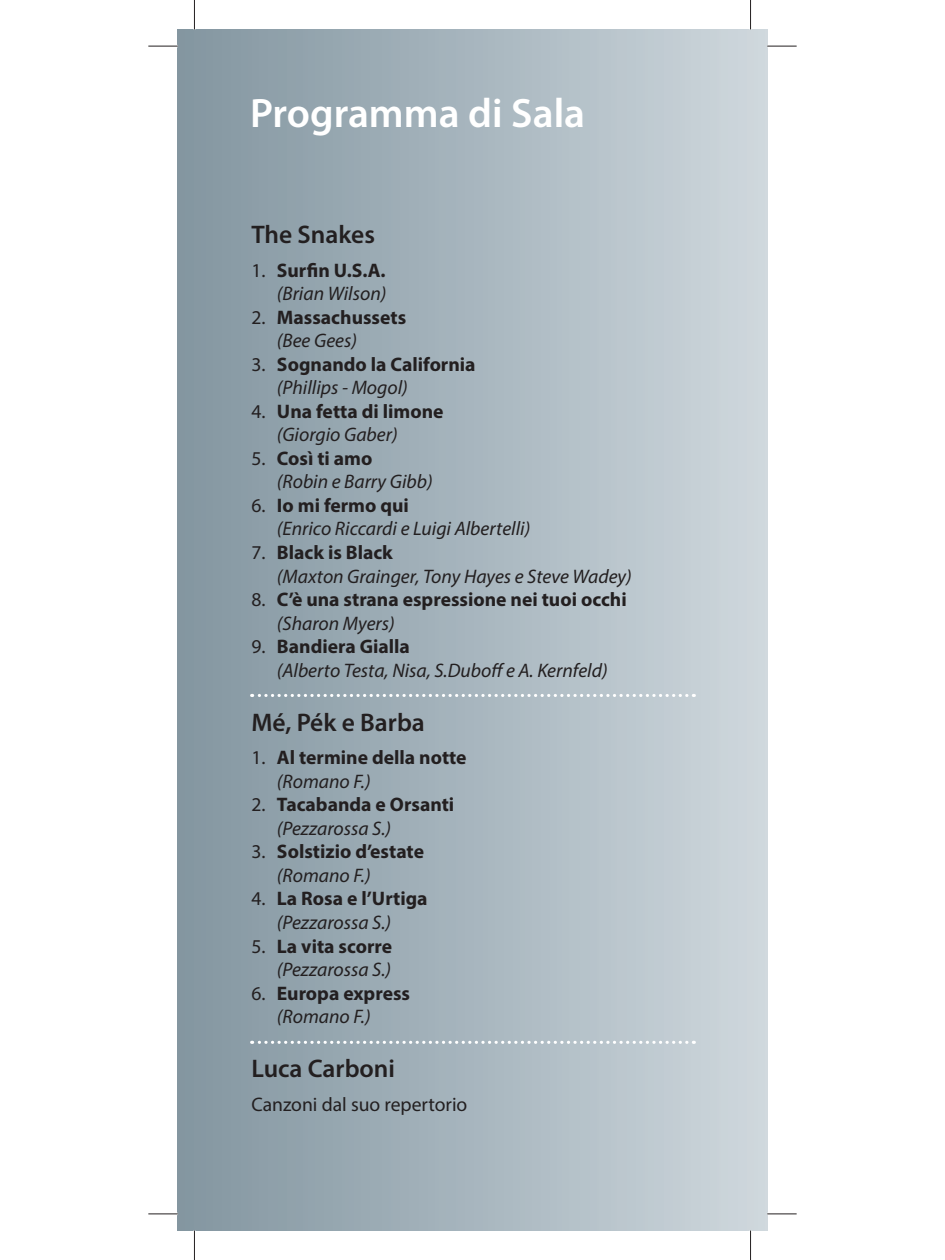
<style>
.page{position:relative;width:945px;height:1260px;background:#fff}
.page>*{position:absolute;margin:0;border:0;box-sizing:border-box;transform-origin:0 0}
.t1{font:600 41.12px "Myriad Pro";color:#fff}
.t2{font:600 25.55px "Myriad Pro";color:#231f20}
.t3{font:700 19.6px/23.6px "Myriad Pro";color:#231f20}
.t4{font:italic 19.6px/23.6px "Myriad Pro";color:#231f20}
.t5{font:19.6px "Myriad Pro";color:#231f20}
.s1{font-style:normal}
.s2{font-weight:700;font-style:normal}
.s3{font-weight:400}
.s4{font-weight:400;font-style:italic}
</style>
<div class="page">
<div style="left:178px;top:29px;width:589px;height:1202px;background:linear-gradient(to right,#8295a0,#ced7dd)"></div>
<svg style="left:252px;top:1041px;width:435px;height:3px"></svg>
<svg style="left:252px;top:694px;width:435px;height:3px"></svg>
<hr style="left:148px;top:46px;width:30px;height:1px;background:#231f20">
<hr style="left:767px;top:46px;width:30px;height:1px;background:#231f20">
<hr style="left:148px;top:1214px;width:30px;height:1px;background:#231f20">
<hr style="left:767px;top:1214px;width:30px;height:1px;background:#231f20">
<svg style="left:194px;top:0;width:1px;height:29px"></svg>
<svg style="left:194px;top:1231px;width:1px;height:29px"></svg>
<svg style="left:750px;top:0;width:1px;height:29px"></svg>
<svg style="left:750px;top:1231px;width:1px;height:29px"></svg>
<h1 class="t1" style="left:250px;top:98px;width:337px">Programma di Sala</h1>
<h2 class="t2" style="left:251px;top:225px;width:125px">The Snakes</h2>
<p class="t4" style="left:251px;top:259px;width:136px;text-align:right"><span class="s1">1.</span> <span class="s2">Surfin U.S.A. </span>(Brian Wilson)</p>
<p class="t3" style="left:277px;top:307px;width:131px;text-indent:-26px"><span class="s3">2.</span> Massachussets <span class="s4">(Bee Gees)</span></p>
<p class="t3" style="left:277px;top:354px;width:200px;text-indent:-26px"><span class="s3">3.</span> Sognando la California <span class="s4">(Phillips - Mogol)</span></p>
<p class="t3" style="left:277px;top:401px;width:168px;text-indent:-26px"><span class="s3">4.</span> Una fetta di limone <span class="s4">(Giorgio Gaber)</span></p>
<p class="t4" style="left:277px;top:448px;width:157px;text-indent:-26px"><span class="s1">5.</span> <span class="s2">Così ti amo<br></span>(Robin e Barry Gibb)</p>
<p class="t4" style="left:277px;top:495px;width:255px;text-indent:-26px"><span class="s1">6.</span> <span class="s2">Io mi fermo qui<br></span>(Enrico Riccardi e Luigi Albertelli)</p>
<p class="t4" style="left:277px;top:542px;width:356px;text-indent:-26px"><span class="s1">7.</span> <span class="s2">Black is Black<br></span>(Maxton Grainger, Tony Hayes e Steve Wadey)</p>
<p class="t3" style="left:277px;top:589px;width:351px;text-indent:-26px"><span class="s3">8.</span> C’è una strana espressione nei tuoi occhi <span class="s4">(Sharon Myers)</span></p>
<p class="t4" style="left:277px;top:636px;width:332px;text-indent:-26px"><span class="s1">9.</span> <span class="s2">Bandiera Gialla<br></span>(Alberto Testa, Nisa, S.Duboff e A. Kernfeld)</p>
<h2 class="t2" style="left:251px;top:713px;width:175px">Mé, Pék e Barba</h2>
<p class="t3" style="left:277px;top:747px;width:191px;text-indent:-26px"><span class="s3">1.</span> Al termine della notte <span class="s4">(Romano F.)</span></p>
<p class="t3" style="left:277px;top:794px;width:179px;text-indent:-26px"><span class="s3">2.</span> Tacabanda e Orsanti <span class="s4">(Pezzarossa S.)</span></p>
<p class="t3" style="left:277px;top:841px;width:149px;text-indent:-26px"><span class="s3">3.</span> Solstizio d’estate <span class="s4">(Romano F.)</span></p>
<p class="t3" style="left:251px;top:888px;width:178px;text-align:center"><span class="s3">4.</span> La Rosa e l’Urtiga <span class="s4">(Pezzarossa S.)</span></p>
<p class="t4" style="left:251px;top:935px;width:142px;text-align:right"><span class="s1">5.</span> <span class="s2">La vita scorre </span>(Pezzarossa S.)</p>
<p class="t3" style="left:277px;top:983px;width:135px;text-indent:-26px"><span class="s3">6.</span> Europa express <span class="s4">(Romano F.)</span></p>
<h2 class="t2" style="left:251px;top:1059px;width:145px">Luca Carboni</h2>
<p class="t5" style="left:251px;top:1097px;width:217px">Canzoni dal suo repertorio</p>
</div>
